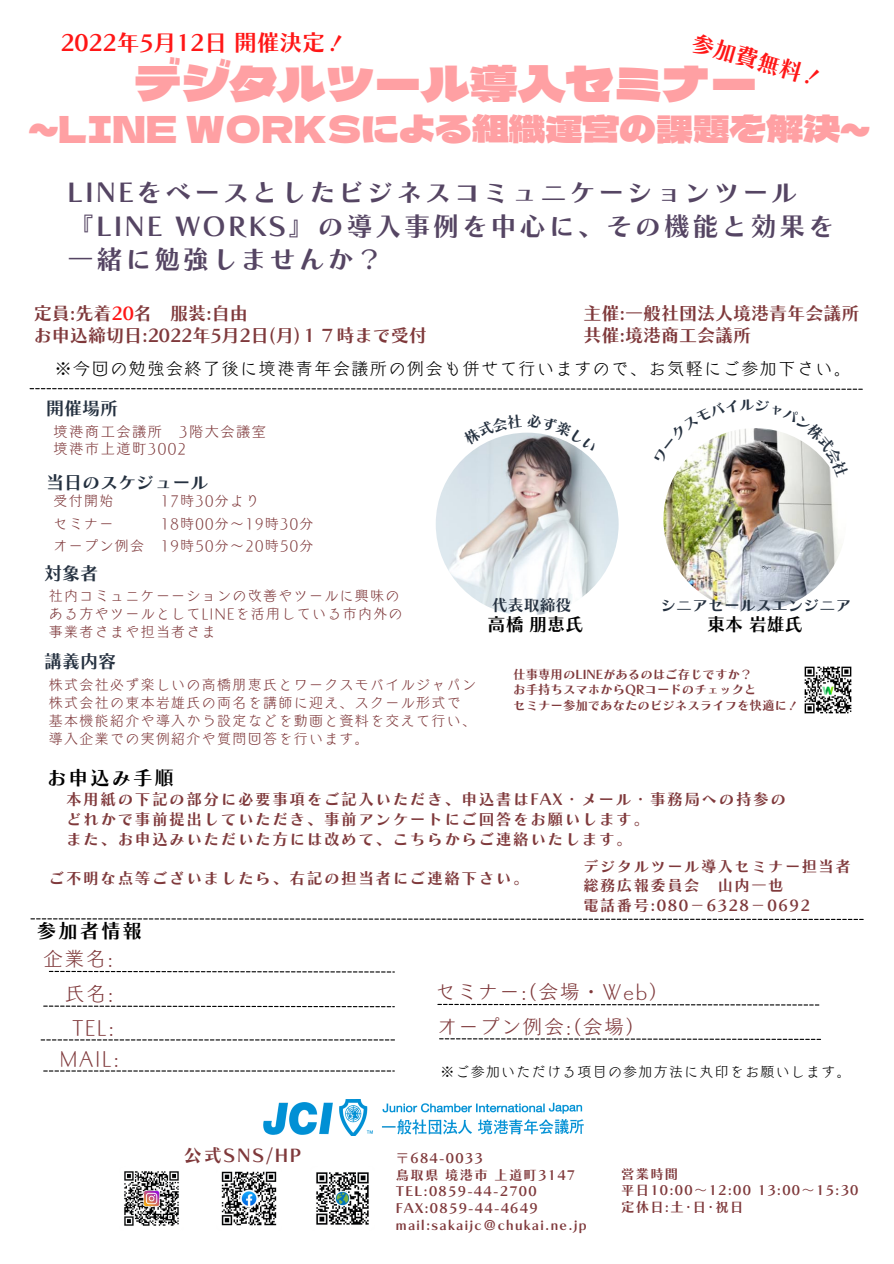
<style>
.page{position:relative;width:894px;height:1264px;background:#fff}
.page>*{position:absolute;margin:0;border:0;box-sizing:border-box;transform-origin:0 0}
.t1{font:48px "Dela Gothic One";color:#ffa0a3}
.t2{font:36.75px "Dela Gothic One";color:#ffa0a3}
.t3{font:26.25px/33.8px "Canva Chiaro Std B";letter-spacing:.1em;color:#554563}
.t4{font:22.65px "Canva Chiaro Std B";color:#ff1616}
.t5{font:19.5px "Canva Pearl Std L";letter-spacing:.1em;color:#7f393b}
.t6{font:19.5px "Canva Chiaro Std B";letter-spacing:.1em;color:#000}
.t7{font:18px "Canva Chiaro Std B";color:#7f393b}
.t8{font:18px "Canva Chiaro Std B";color:#253140}
.t9{font:18px "Canva Chiaro Std B";color:#000}
.t10{font:16.8px "Canva Pearl Std L";letter-spacing:.1em;color:#000}
.t11{font:15.9px "Canva Chiaro Std B";color:#253140}
.t12{font:15.6px "Canva Chiaro Std B";letter-spacing:.1em;color:#7f393b}
.t13{font:15.3px "Canva Chiaro Std B";letter-spacing:.1em;color:#7f393b}
.t14{font:15px "Canva Chiaro Std B";color:#253140}
.t15{font:14.25px "Canva Pearl Std L";letter-spacing:.1em;color:#7f393b}
.t16{font:13.95px/17.9px "Canva Pearl Std L";letter-spacing:.1em;color:#7f393b}
.t17{font:13.8px "Canva Pearl Std L";letter-spacing:.1em;color:#000}
.t18{font:13.35px "Canva Chiaro Std B";letter-spacing:.1em;color:#7f393b}
.t19{font:12.45px/15.6px "Canva Chiaro Std B";color:#7f393b}
.s1{color:#ff1616}
</style>
<div class="page">
<svg style="left:40px;top:971px;width:288px;height:159px"></svg>
<img style="left:435px;top:432px;width:183px;height:183px;border-radius:50%">
<img style="left:264px;top:1099px;width:319px;height:36px">
<img style="left:124px;top:1171px;width:55px;height:55px">
<img style="left:221px;top:1171px;width:56px;height:55px">
<img style="left:316px;top:1172px;width:53px;height:53px">
<svg style="left:49px;top:970px;width:346px;height:2px"></svg>
<svg style="left:43px;top:1005px;width:352px;height:2px"></svg>
<svg style="left:41px;top:1039px;width:354px;height:1px"></svg>
<svg style="left:43px;top:1070px;width:352px;height:1px"></svg>
<svg style="left:30px;top:388px;width:832px;height:2px;background:#919191"></svg>
<svg style="left:437px;top:1003px;width:382px;height:2px"></svg>
<svg style="left:30px;top:918px;width:833px;height:2px;background:#919191"></svg>
<svg style="left:439px;top:1038px;width:381px;height:1px"></svg>
<img style="left:663px;top:428px;width:183px;height:183px;border-radius:50%">
<img style="left:804px;top:666px;width:48px;height:48px">
<svg style="left:469px;top:432px;width:115px;height:21px"></svg>
<svg style="left:683px;top:430px;width:54px;height:33px"></svg>
<svg style="left:755px;top:428px;width:81px;height:50px"></svg>
<p class="t4" style="left:60px;top:31px;width:289px">2022年5月 12日 開催決定！</p>
<p class="t4" style="left:695px;top:31px;width:138px;rotate:16deg">参加費無料！</p>
<p class="t1" style="left:134px;top:46px;width:625px">デジタルツール導入セミナー</p>
<p class="t2" style="left:29px;top:101px;width:842px">～LINE WORKSによる組織運営の課題を解決～</p>
<p class="t3" style="left:67px;top:175px;width:768px">LINEをベースとしたビジネスコミュニケーションツール『LINE WORKS』の導入事例を中心に、その機能と効果を一緒に勉強しませんか？</p>
<p class="t7" style="left:34px;top:304px;width:215px">定員:先着<span class="s1">20</span>名 服装:自由</p>
<p class="t7" style="left:34px;top:326px;width:394px">お申込締切日 :2022年5月 2日 (月 )１７時まで受付</p>
<p class="t7" style="left:583px;top:304px;width:277px">主催:一般社団法人境港青年会議所</p>
<p class="t7" style="left:583px;top:326px;width:169px">共催:境港商工会議所</p>
<p class="t10" style="left:55px;top:360px;width:797px">※今回の勉強会終了後に境港青年会議所の例会も併せて行いますので、お気軽にご参加下さい。</p>
<p class="t8" style="left:46px;top:398px;width:74px">開催場所</p>
<p class="t15" style="left:54px;top:424px;width:214px">境港商工会議所 3階大会議室</p>
<p class="t15" style="left:54px;top:441px;width:134px">境港市上道町3002</p>
<p class="t8" style="left:46px;top:473px;width:164px">当日のスケジュール</p>
<p class="t16" style="left:54px;top:491px;width:61px">受付開始</p>
<p class="t16" style="left:161px;top:491px;width:100px">17時30分より</p>
<p class="t16" style="left:54px;top:514px;width:61px">セミナー</p>
<p class="t16" style="left:161px;top:514px;width:154px">18時00分〜19時30分</p>
<p class="t16" style="left:54px;top:536px;width:261px">オープン例会 19時50分〜20時50分</p>
<p class="t8" style="left:44px;top:564px;width:56px">対象者</p>
<p class="t16" style="left:49px;top:586px;width:355px">社内コミュニケーーションの改善やツールに興味のある方やツールとしてLINEを活用している市内外の事業者さまや担当者さま</p>
<p class="t8" style="left:44px;top:651px;width:74px">講義内容</p>
<p class="t16" style="left:49px;top:676px;width:428px">株式会社必ず楽しいの高橋朋恵氏とワークスモバイルジャパン株式会社の東本岩雄氏の両名を講師に迎え、スクール形式で基本機能紹介や導入から設定などを動画と資料を交えて行い、導入企業での実例紹介や質問回答を行います。</p>
<p class="t6" style="left:47px;top:768px;width:128px">お申込み手順</p>
<p class="t11" style="left:492px;top:596px;width:81px">代表取締役</p>
<p class="t14" style="left:739px;top:397px;width:17px">ル</p>
<p class="t11" style="left:660px;top:596px;width:192px">シニアセールスエンジニア</p>
<p class="t9" style="left:487px;top:615px;width:95px">高橋朋恵氏</p>
<p class="t9" style="left:706px;top:615px;width:95px">東本岩雄氏</p>
<p class="t19" style="left:513px;top:666px;width:240px">仕事専用のLINEがあるのはご存じですか？</p>
<p class="t19" style="left:513px;top:681px;width:287px">お手持ちスマホからQRコードのチェックと<br>セミナー参加であなたのビジネスライフを快適に！</p>
<p class="t12" style="left:66px;top:791px;width:721px">本用紙の下記の部分に必要事項をご記入いただき、申込書はFAX・メール・事務局への持参の</p>
<p class="t12" style="left:66px;top:810px;width:584px">どれかで事前提出していただき、事前アンケートにご回答をお願いします。</p>
<p class="t12" style="left:66px;top:830px;width:567px">また、お申込みいただいた方には改めて、こちらからご連絡いたします。</p>
<p class="t12" style="left:49px;top:870px;width:481px">ご不明な点等ございましたら、右記の担当者にご連絡下さい。</p>
<p class="t13" style="left:583px;top:858px;width:269px">デジタルツール導入セミナー担当者</p>
<p class="t13" style="left:583px;top:877px;width:201px">総務広報委員会 山内一也</p>
<p class="t13" style="left:583px;top:897px;width:228px">電話番号:080−6328−0692</p>
<p class="t6" style="left:37px;top:921px;width:107px">参加者情報</p>
<p class="t5" style="left:43px;top:949px;width:71px">企業名:</p>
<p class="t5" style="left:65px;top:983px;width:50px">氏名:</p>
<p class="t5" style="left:72px;top:1017px;width:44px">TEL:</p>
<p class="t5" style="left:60px;top:1048px;width:61px">MAIL:</p>
<p class="t7" style="left:184px;top:1146px;width:119px">公式SNS/HP</p>
<p class="t5" style="left:435px;top:982px;width:234px">セミナー:(会場・Web）</p>
<p class="t5" style="left:437px;top:1016px;width:209px">オープン例会:(会場）</p>
<p class="t17" style="left:440px;top:1065px;width:411px">※ご参加いただける項目の参加方法に丸印をお願いします。</p>
<p class="t18" style="left:395px;top:1151px;width:88px">〒684-0033</p>
<p class="t18" style="left:395px;top:1167px;width:181px">鳥取県境港市上道町3147</p>
<p class="t18" style="left:395px;top:1184px;width:142px">TEL:0859-44-2700</p>
<p class="t18" style="left:395px;top:1201px;width:143px">FAX:0859-44-4649</p>
<p class="t18" style="left:395px;top:1217px;width:192px">mail:sakaijc＠chukai.ne.jp</p>
<p class="t18" style="left:621px;top:1166px;width:59px">営業時間</p>
<p class="t18" style="left:621px;top:1183px;width:239px">平日 10:00～ 12:00 13:00～ 15:30</p>
<p class="t18" style="left:621px;top:1200px;width:119px">定休日 :土･日･祝日</p>
</div>
